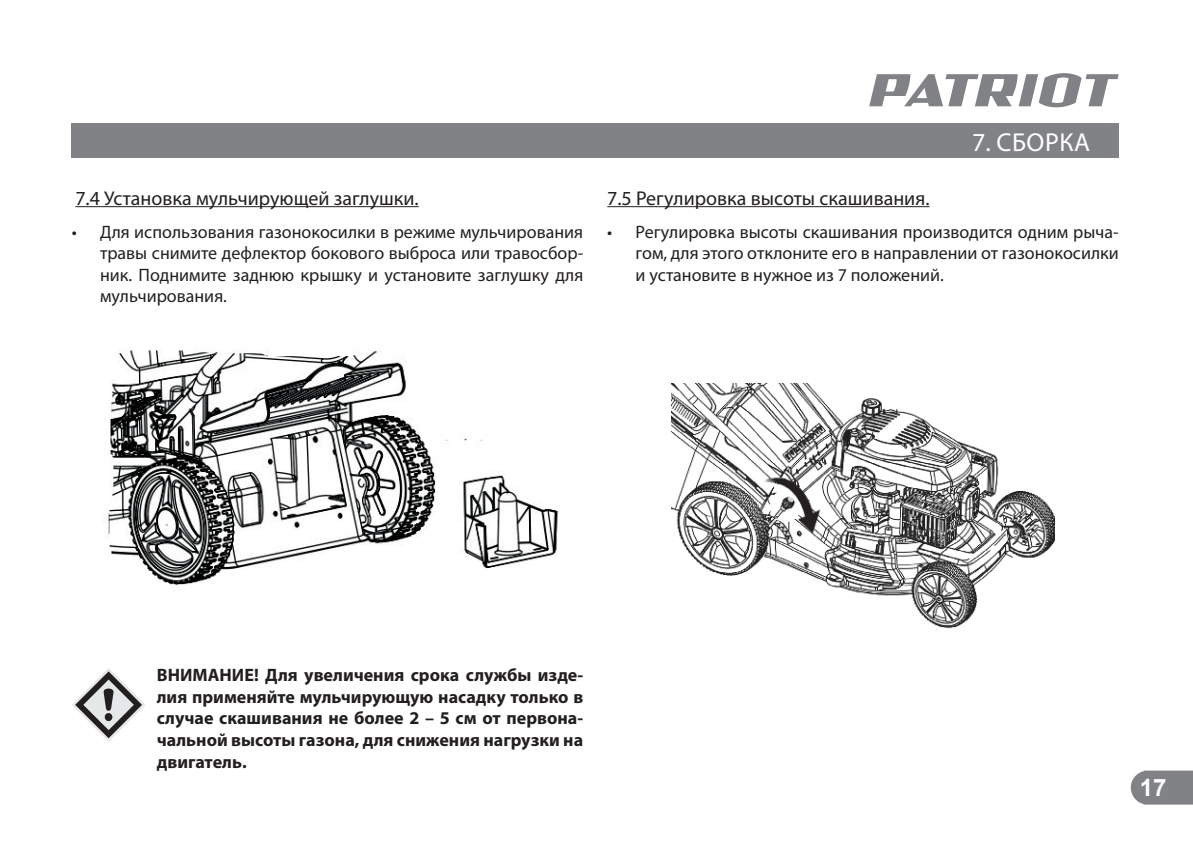
<style>
.page{position:relative;width:1193px;height:843px;background:#fff}
.page>*{position:absolute;margin:0;border:0;box-sizing:border-box;transform-origin:0 0}
.t1{font:26px "Myriad Pro";letter-spacing:.02em;color:#fff}
.t2{font:700 24px "Arial";color:#fff}
.t3{font:20px "Myriad Pro";color:#231f20}
.t4{font:18px/21.6px "Myriad Pro";color:#231f20;text-align:justify}
.t5{font:700 18px/21.6px "Myriad Pro";color:#231f20;text-align:justify}
</style>
<div class="page">
<svg style="left:1130px;top:770px;width:62px;height:34px;background:#8a8c8f"></svg>
<svg style="left:869px;top:73px;width:249px;height:34px"></svg>
<hr style="left:75px;top:206px;width:344px;height:1px;background:#231f20">
<hr style="left:607px;top:206px;width:322px;height:1px;background:#231f20">
<div style="left:72px;top:124px;width:1046px;height:34px;background:#808285"></div>
<img style="left:108px;top:350px;width:450px;height:239px">
<svg style="left:72px;top:668px;width:73px;height:74px"></svg>
<img style="left:671px;top:383px;width:383px;height:246px">
<p class="t3" style="left:75px;top:188px;width:345px">7.4 Установка мульчирующей заглушки.</p>
<p class="t4" style="left:100px;top:221px;width:484px;text-indent:-28px">• Для использования газонокосилки в режиме мульчирования травы снимите дефлектор бокового выброса или травосбор&shy;ник. Поднимите заднюю крышку и установите заглушку для мульчирования.</p>
<h1 class="t1" style="left:972px;top:130px;width:119px">7. СБОРКА</h1>
<p class="t3" style="left:607px;top:188px;width:324px">7.5 Регулировка высоты скашивания.</p>
<p class="t4" style="left:635px;top:221px;width:484px;text-indent:-28px">• Регулировка высоты скашивания производится одним рыча&shy;гом, для этого отклоните его в направлении от газонокосилки и установите в нужное из 7 положений.</p>
<p class="t5" style="left:157px;top:665px;width:428px">ВНИМАНИЕ! Для увеличения срока службы изде&shy;лия применяйте мульчирующую насадку только в случае скашивания не более 2 – 5 см от первона&shy;чальной высоты газона, для снижения нагрузки на двигатель.</p>
<h2 class="t2" style="left:1139px;top:774px;width:28px">17</h2>
</div>
